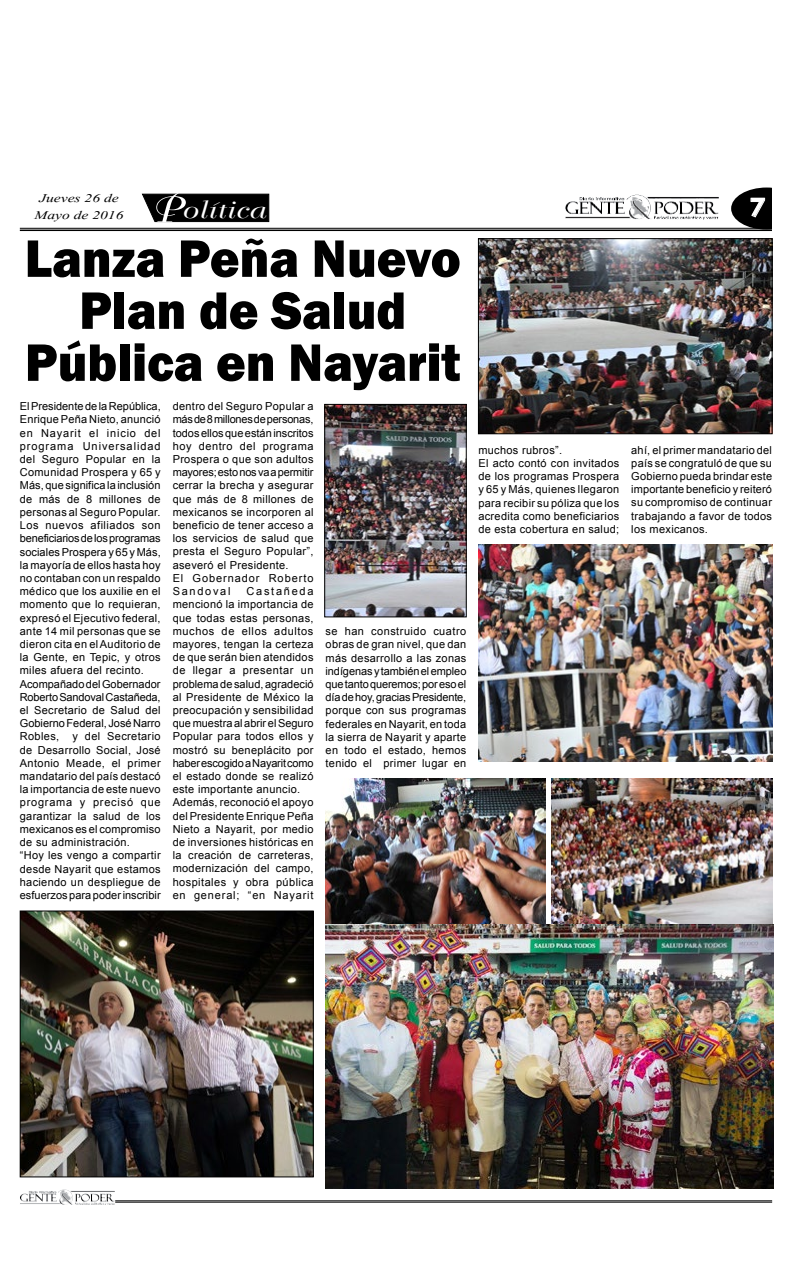
<style>
.page{position:relative;width:792px;height:1276px;background:#fff}
.page>*{position:absolute;margin:0;border:0;box-sizing:border-box;transform-origin:0 0}
.t1{font:800 54.6px/52px "Franklin Gothic";color:#000;text-align:center;scale:.93 1}
.t2{font:700 25.2px "Century Gothic";color:#fff;scale:1.14 1}
.t3{font:24px "Bellevue";letter-spacing:.03em;color:#fff;scale:1.29 1}
.t4{font:14.6px/17.6px "Vijaya";color:#000;text-align:center;scale:1.32 1}
.t5{font:11px/13.2px "Arial";letter-spacing:.03em;color:#000}
</style>
<div class="page">
<svg style="left:731px;top:187px;width:41px;height:41px"></svg>
<hr style="left:20px;top:228px;width:752px;height:1px;background:#000">
<hr style="left:20px;top:229px;width:752px;height:2px;background:#000">
<img style="left:626px;top:195px;width:24px;height:20px">
<hr style="left:115px;top:1200px;width:657px;height:1px;background:#000">
<hr style="left:115px;top:1201px;width:657px;height:1px;background:#000">
<img style="left:58px;top:1189px;width:14px;height:13px">
<img style="left:480px;top:240px;width:291px;height:192px">
<div style="left:478px;top:238px;width:295px;height:196px;border:1px solid #000"></div>
<svg style="left:141px;top:193px;width:129px;height:30px;background:#2a2a2a"></svg>
<img style="left:22px;top:912px;width:290px;height:263px">
<div style="left:20px;top:910px;width:294px;height:267px;border:1px solid #000"></div>
<img style="left:327px;top:406px;width:137px;height:209px">
<div style="left:325px;top:404px;width:141px;height:213px;border:1px solid #000"></div>
<img style="left:478px;top:545px;width:294px;height:216px">
<img style="left:326px;top:778px;width:220px;height:146px">
<img style="left:552px;top:778px;width:220px;height:146px">
<img style="left:326px;top:924px;width:448px;height:264px">
<h3 class="t4" style="left:34px;top:187px;width:69px">Jueves 26 de<br>Mayo de 2016</h3>
<h3 class="t3" style="left:180px;top:197px;width:66px">olítica</h3>
<h1 class="t1" style="left:25px;top:232px;width:470px">Lanza Peña Nuevo<br>Plan de Salud<br>Pública en Nayarit</h1>
<p class="t5" style="left:20px;top:399px;width:142px">El Presidente de la República,<br>Enrique Peña Nieto, anunció en Nayarit el inicio del programa Universalidad del Seguro Popular en la<br>Comunidad Prospera y 65 y<br>Más, que significa la inclusión de más de 8 millones de personas al Seguro Popular.<br>Los nuevos afiliados son beneficiarios de los programas sociales Prospera y 65 y Más, la mayoría de ellos hasta hoy no contaban con un respaldo médico que los auxilie en el momento que lo requieran, expresó el Ejecutivo federal, ante 14 mil personas que se dieron cita en el Auditorio de la Gente, en Tepic, y otros miles afuera del recinto.<br>Acompañado del Gobernador<br>Roberto Sandoval Castañeda, el Secretario de Salud del<br>Gobierno Federal, José Narro<br>Robles, y del Secretario de Desarrollo Social, José<br>Antonio Meade, el primer mandatario del país destacó la importancia de este nuevo programa y precisó que garantizar la salud de los mexicanos es el compromiso de su administración.<br>“Hoy les vengo a compartir desde Nayarit que estamos haciendo un despliegue de esfuerzos para poder inscribir</p>
<p class="t5" style="left:173px;top:399px;width:142px">dentro del Seguro Popular a más de 8 millones de personas, todos ellos que están inscritos hoy dentro del programa<br>Prospera o que son adultos mayores; esto nos va a permitir cerrar la brecha y asegurar que más de 8 millones de mexicanos se incorporen al beneficio de tener acceso a los servicios de salud que presta el Seguro Popular”, aseveró el Presidente.<br>El Gobernador Roberto<br>Sandoval</p>
<p class="t5" style="left:173px;top:584px;width:142px;text-indent:74px">Castañeda mencionó la importancia de que todas estas personas, muchos de ellos adultos mayores, tengan la certeza de que serán bien atendidos de llegar a presentar un problema de salud, agradeció al Presidente de México la preocupación y sensibilidad que muestra al abrir el Seguro<br>Popular para todos ellos y mostró su beneplácito por haber escogido a Nayarit como el estado donde se realizó este importante anuncio.<br>Además, reconoció el apoyo del Presidente Enrique Peña<br>Nieto a Nayarit, por medio de inversiones históricas en la creación de carreteras, modernización del campo, hospitales y obra pública en general; “en Nayarit</p>
<p class="t5" style="left:326px;top:624px;width:142px;text-align:justify">se han construido cuatro obras de gran nivel, que dan más desarrollo a las zonas indígenas y también el empleo que tanto queremos; por eso el día de hoy, gracias Presidente, porque con sus programas federales en Nayarit, en toda la sierra de Nayarit y aparte en todo el estado, hemos tenido el primer lugar en</p>
<h2 class="t2" style="left:749px;top:188px;width:16px">7</h2>
<p class="t5" style="left:478px;top:443px;width:142px">muchos rubros”.<br>El acto contó con invitados de los programas Prospera y 65 y Más, quienes llegaron para recibir su póliza que los acredita como beneficiarios de esta cobertura en salud;</p>
<p class="t5" style="left:631px;top:443px;width:142px;text-align:justify">ahí, el primer mandatario del país se congratuló de que su Gobierno pueda brindar este importante beneficio y reiteró su compromiso de continuar trabajando a favor de todos los mexicanos.</p>
</div>
